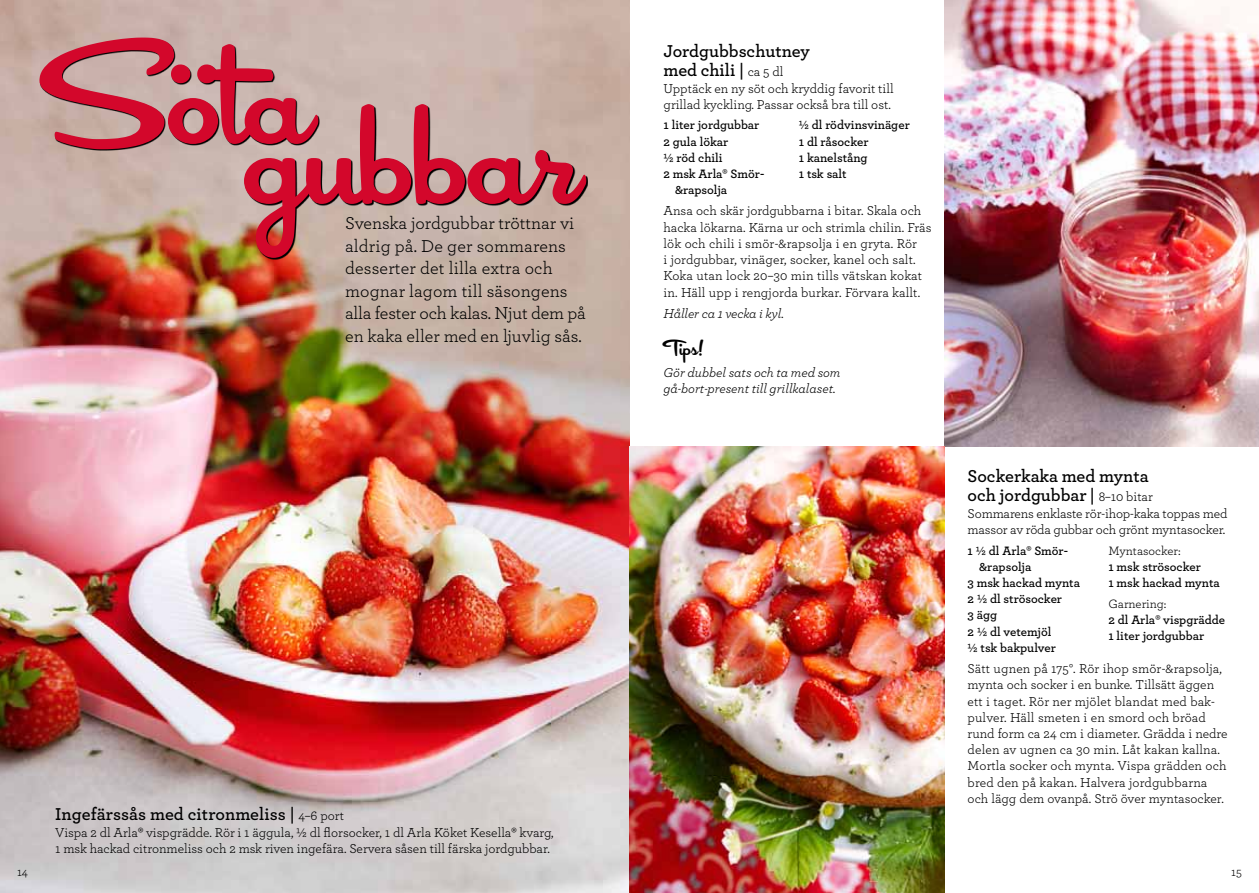
<style>
.page{position:relative;width:1259px;height:893px;background:#fff}
.page>*{position:absolute;margin:0;border:0;box-sizing:border-box;transform-origin:0 0}
.t1{font:156.15px "Cocktail Shaker";color:#d3072b}
.t2{font:22.5px "Cocktail Shaker";color:#000}
.t3{font:18px/22.5px "Archer";color:#000}
.t4{font:600 18px/18.8px "Archer";color:#000}
.t5{font:13.5px/16.2px "Archer";color:#000}
.t6{font:italic 13.5px/16.2px "Archer";color:#000}
.t7{font:600 12.75px/16.2px "Archer";color:#000}
.t8{font:12.75px "Archer";color:#000}
.t9{font:12.3px "Archer";color:#000}
.s1{font-weight:400;font-size:13.5px}
</style>
<div class="page">
<img style="left:0;top:0;width:629px;height:893px">
<svg style="left:41px;top:39px;width:547px;height:220px;background:#a18e85"></svg>
<img style="left:944px;top:0;width:315px;height:446px">
<img style="left:629px;top:446px;width:315px;height:447px">
<h1 class="t1" style="left:46px;top:6px;width:267px">Söta</h1>
<h1 class="t1" style="left:245px;top:66px;width:335px">gubbar</h1>
<h3 class="t3" style="left:345px;top:211px;width:242px">Svenska jordgubbar tröttnar vi aldrig på. De ger sommarens desserter det lilla extra och mognar lagom till säsongens alla fester och kalas. Njut dem på en kaka eller med en ljuvlig sås.</h3>
<h3 class="t4" style="left:55px;top:804px;width:290px">Ingefärssås med citronmeliss | <span class="s1">4–6 port</span></h3>
<p class="t5" style="left:55px;top:824px;width:500px">Vispa 2 dl Arla® vispgrädde. Rör i 1 äggula, ½ dl florsocker, 1 dl Arla Köket Kesella® kvarg,<br>1 msk hackad citronmeliss och 2 msk riven ingefära. Servera såsen till färska jordgubbar.</p>
<h3 class="t4" style="left:663px;top:40px;width:148px">Jordgubbschutney med chili | <span class="s1">ca 5 dl</span></h3>
<p class="t5" style="left:663px;top:79px;width:232px">Upptäck en ny söt och kryddig favorit till grillad kyckling. Passar också bra till ost.</p>
<p class="t7" style="left:663px;top:116px;width:97px">1 liter jordgubbar</p>
<p class="t7" style="left:663px;top:132px;width:66px">2 gula lökar</p>
<p class="t7" style="left:663px;top:149px;width:61px">½ röd chili</p>
<p class="t7" style="left:663px;top:165px;width:102px">2 msk Arla® Smör-</p>
<p class="t7" style="left:675px;top:181px;width:54px">&amp;rapsolja</p>
<p class="t5" style="left:663px;top:202px;width:269px">Ansa och skär jordgubbarna i bitar. Skala och hacka lökarna. Kärna ur och strimla chilin. Fräs lök och chili i smör-&amp;rapsolja i en gryta. Rör<br>i jordgubbar, vinäger, socker, kanel och salt.<br>Koka utan lock 20–30 min tills vätskan kokat in. Häll upp i rengjorda burkar. Förvara kallt.</p>
<p class="t6" style="left:663px;top:304px;width:122px">Håller ca 1 vecka i kyl.</p>
<p class="t7" style="left:799px;top:116px;width:113px">½ dl rödvinsvinäger<br>1 dl råsocker<br>1 kanelstång<br>1 tsk salt</p>
<h2 class="t2" style="left:663px;top:335px;width:41px">Tips!</h2>
<p class="t6" style="left:663px;top:363px;width:178px">Gör dubbel sats och ta med som gå-bort-present till grillkalaset.</p>
<h3 class="t4" style="left:967px;top:466px;width:187px">Sockerkaka med mynta och jordgubbar | <span class="s1">8–10 bitar</span></h3>
<p class="t5" style="left:967px;top:505px;width:261px">Sommarens enklaste rör-ihop-kaka toppas med massor av röda gubbar och grönt myntasocker.</p>
<p class="t7" style="left:967px;top:541px;width:102px">1 ½ dl Arla® Smör-</p>
<p class="t7" style="left:979px;top:558px;width:54px">&amp;rapsolja</p>
<p class="t7" style="left:967px;top:574px;width:114px">3 msk hackad mynta</p>
<p class="t7" style="left:967px;top:590px;width:96px">2 ½ dl strösocker</p>
<p class="t7" style="left:967px;top:606px;width:31px">3 ägg</p>
<p class="t7" style="left:967px;top:622px;width:85px">2 ½ dl vetemjöl</p>
<p class="t7" style="left:967px;top:639px;width:90px">½ tsk bakpulver</p>
<p class="t5" style="left:967px;top:660px;width:262px">Sätt ugnen på 175°. Rör ihop smör-&amp;rapsolja, mynta och socker i en bunke. Tillsätt äggen ett i taget. Rör ner mjölet blandat med bak&shy;pulver. Häll smeten i en smord och bröad rund form ca 24 cm i diameter. Grädda i nedre delen av ugnen ca 30 min. Låt kakan kallna.<br>Mortla socker och mynta. Vispa grädden och bred den på kakan. Halvera jordgubbarna och lägg dem ovanpå. Strö över myntasocker.</p>
<p class="t8" style="left:1108px;top:541px;width:74px">Myntasocker:</p>
<p class="t7" style="left:1108px;top:558px;width:113px">1 msk strösocker<br>1 msk hackad mynta</p>
<p class="t8" style="left:1108px;top:595px;width:60px">Garnering:</p>
<p class="t7" style="left:1108px;top:611px;width:118px">2 dl Arla® vispgrädde<br>1 liter jordgubbar</p>
<p class="t9" style="left:17px;top:863px;width:12px">14</p>
<p class="t9" style="left:1231px;top:863px;width:12px">15</p>
</div>
